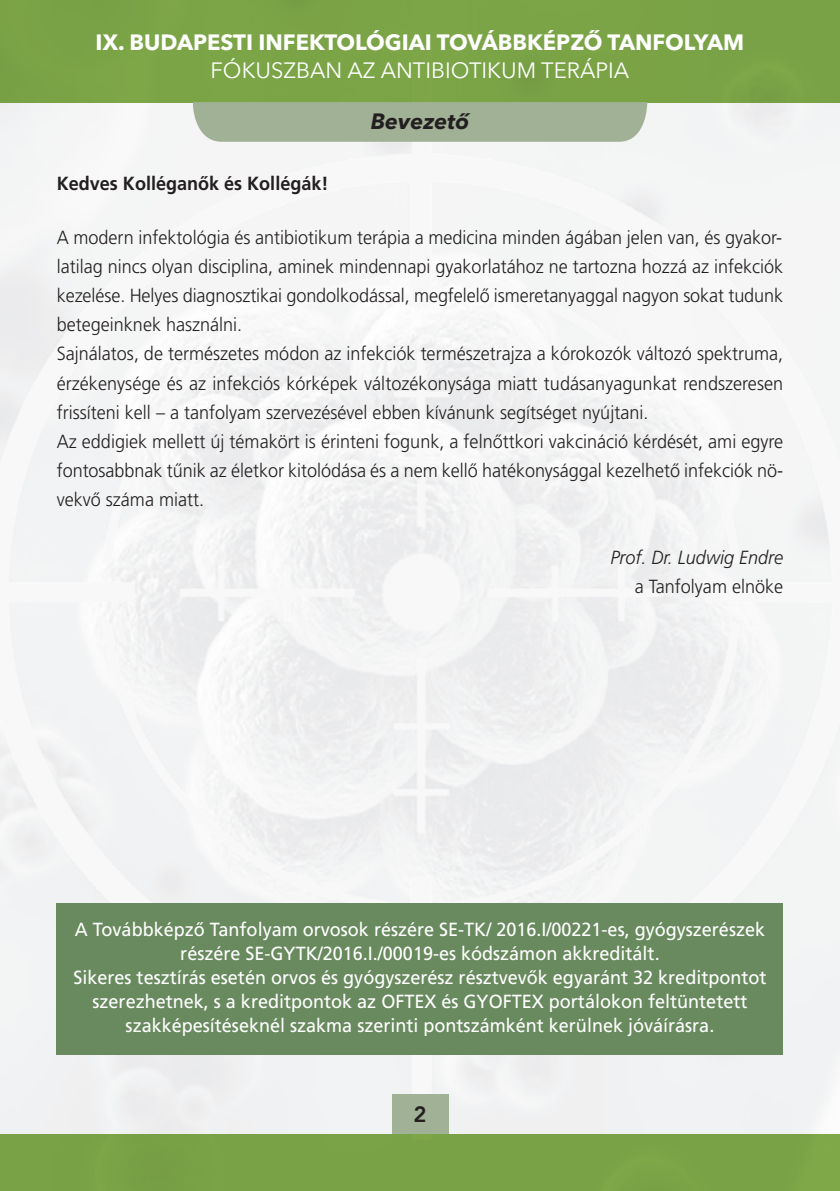
<style>
.page{position:relative;width:840px;height:1191px;background:#fff}
.page>*{position:absolute;margin:0;border:0;box-sizing:border-box;transform-origin:0 0}
.t1{font:700 22px "Avenir Next";color:#fff}
.t2{font:22px "Avenir Next";color:#fff}
.t3{font:italic 700 22px "Avenir Next";color:#231f20}
.t4{font:800 22px "Avenir";color:#231f20}
.t5{font:19px/29px "Frutiger M Light";color:#231f20;scale:.95 1}
.t6{font:19px/24px "Frutiger M";color:#fff;text-align:center;scale:.95 1}
.t7{font:19px "Frutiger M Medium";color:#231f20;scale:.95 1}
.t8{font:italic 19px "Frutiger M Light";color:#231f20;scale:.95 1}
</style>
<div class="page">
<img style="left:0;top:0;width:839px;height:1191px">
<div style="left:192px;top:102px;width:455px;height:40px;background:#a0b196"></div>
<div style="left:391px;top:1094px;width:57px;height:40px;background:#a0b196"></div>
<div style="left:57px;top:903px;width:725px;height:151px;background:#698a5e"></div>
<p class="t1" style="left:96px;top:24px;width:649px">IX. BUDAPESTI INFEKTOLÓGIAI TOVÁBBKÉPZŐ TANFOLYAM</p>
<p class="t2" style="left:210px;top:52px;width:420px">FÓKUSZBAN AZ ANTIBIOTIKUM TERÁPIA</p>
<p class="t3" style="left:370px;top:102px;width:100px">Bevezető</p>
<p class="t7" style="left:57px;top:176px;width:287px">Kedves Kolléganők és Kollégák!</p>
<p class="t5" style="left:57px;top:225px;width:765px">A modern infektológia és antibiotikum terápia a medicina minden ágában jelen van, és gyakor&shy;latilag nincs olyan disciplina, aminek mindennapi gyakorlatához ne tartozna hozzá az infekciók kezelése. Helyes diagnosztikai gondolkodással, megfelelő ismeretanyaggal nagyon sokat tudunk betegeinknek használni.<br>Sajnálatos, de természetes módon az infekciók természetrajza a kórokozók változó spektruma, érzékenysége és az infekciós kórképek változékonysága miatt tudásanyagunkat rendszeresen frissíteni kell – a tanfolyam szervezésével ebben kívánunk segítséget nyújtani.<br>Az eddigiek mellett új témakört is érinteni fogunk, a felnőttkori vakcináció kérdését, ami egyre fontosabbnak tűnik az életkor kitolódása és a nem kellő hatékonysággal kezelhető infekciók nö&shy;vekvő száma miatt.</p>
<p class="t8" style="left:610px;top:549px;width:183px">Prof. Dr. Ludwig Endre</p>
<p class="t5" style="left:634px;top:573px;width:158px">a Tanfolyam elnöke</p>
<p class="t6" style="left:73px;top:919px;width:730px">A Továbbképző Tanfolyam orvosok részére SE-TK/ 2016.I/00221-es, gyógyszerészek részére SE-GYTK/2016.I./00019-es kódszámon akkreditált.<br>Sikeres tesztírás esetén orvos és gyógyszerész résztvevők egyaránt 32 kreditpontot szerezhetnek, s a kreditpontok az OFTEX és GYOFTEX portálokon feltüntetett szakképesítéseknél szakma szerinti pontszámként kerülnek jóváírásra.</p>
<p class="t4" style="left:413px;top:1097px;width:15px">2</p>
</div>
